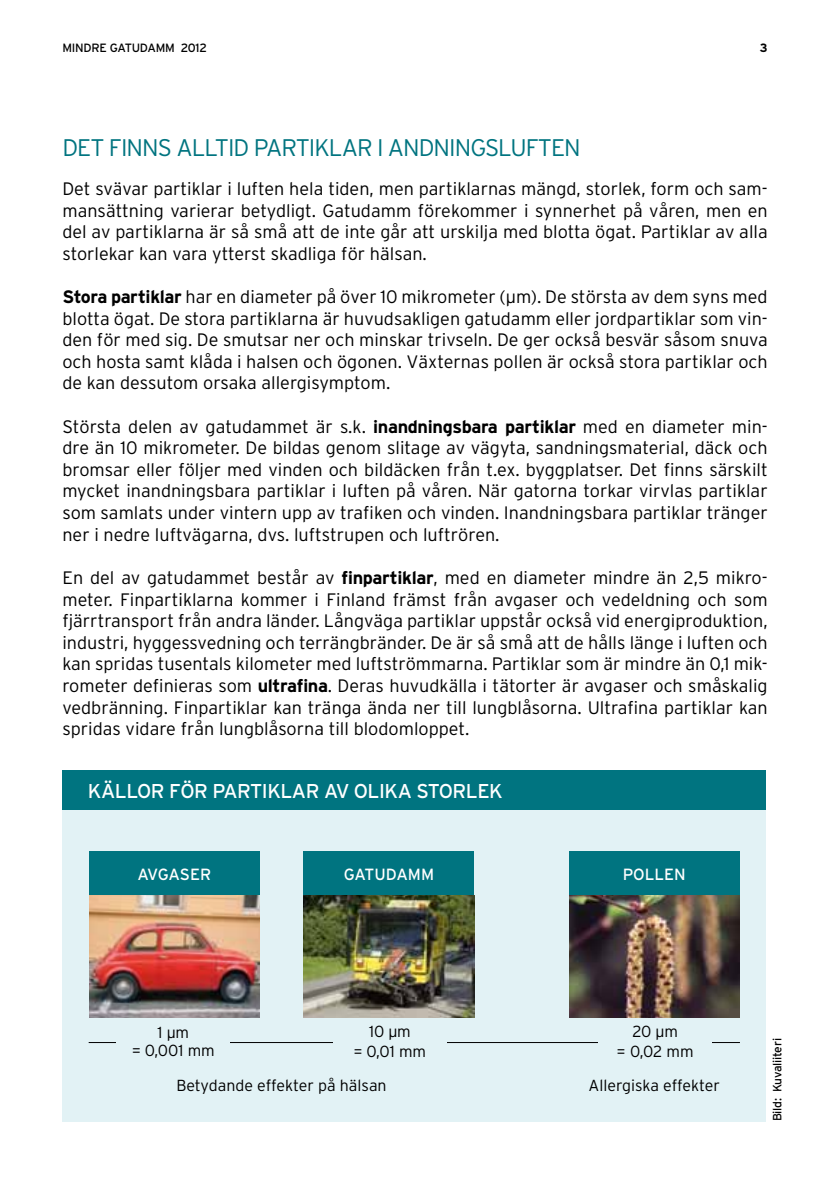
<style>
.page{position:relative;width:840px;height:1191px;background:#fff}
.page>*{position:absolute;margin:0;border:0;box-sizing:border-box;transform-origin:0 0}
.t1{font:300 24px "Interstate";letter-spacing:-.04em;color:#007480}
.t2{font:20px "Interstate";letter-spacing:-.025em;color:#fff}
.t3{font:300 18px/21.6px "Interstate Plus";color:#000;text-align:justify}
.t4{font:16.2px "Interstate";color:#fff}
.t5{font:300 16px "Interstate";color:#000}
.t6{font:300 16px/19.2px "Interstate Plus";color:#000;text-align:center}
.t7{font:12px "Interstate";letter-spacing:-.02em;color:#000}
.t8{font:700 12px "Interstate";color:#000}
.s1{font-family:"Interstate";font-weight:700}
</style>
<div class="page">
<div style="left:62px;top:795px;width:703px;height:326px;background:#e2f2f5"></div>
<div style="left:568px;top:850px;width:171px;height:45px;background:#007480"></div>
<img style="left:569px;top:895px;width:170px;height:122px">
<div style="left:89px;top:850px;width:170px;height:45px;background:#007480"></div>
<img style="left:89px;top:895px;width:170px;height:122px">
<div style="left:303px;top:850px;width:171px;height:45px;background:#007480"></div>
<img style="left:303px;top:895px;width:171px;height:122px">
<hr style="left:89px;top:1042px;width:650px;height:1px;background:#000">
<div style="left:117px;top:1020px;width:113px;height:40px;background:#e2f2f5"></div>
<div style="left:333px;top:1020px;width:113px;height:40px;background:#e2f2f5"></div>
<div style="left:598px;top:1020px;width:113px;height:40px;background:#e2f2f5"></div>
<div style="left:62px;top:769px;width:703px;height:40px;background:#007480"></div>
<p class="t7" style="left:62px;top:41px;width:103px">MINDRE GATUDAMM</p>
<p class="t7" style="left:181px;top:41px;width:28px">2012</p>
<p class="t8" style="left:759px;top:41px;width:9px">3</p>
<h1 class="t1" style="left:62px;top:133px;width:519px">DET FINNS ALLTID PARTIKLAR I ANDNINGSLUFTEN</h1>
<p class="t3" style="left:62px;top:178px;width:706px">Det svävar partiklar i luften hela tiden, men partiklarnas mängd, storlek, form och sam&shy;mansättning varierar betydligt. Gatudamm förekommer i synnerhet på våren, men en del av partiklarna är så små att de inte går att urskilja med blotta ögat. Partiklar av alla storlekar kan vara ytterst skadliga för hälsan.</p>
<p class="t3" style="left:62px;top:286px;width:706px"><span class="s1">Stora partiklar</span> har en diameter på över 10 mikrometer (µm). De största av dem syns med blotta ögat. De stora partiklarna är huvudsakligen gatudamm eller jordpartiklar som vin&shy;den för med sig. De smutsar ner och minskar trivseln. De ger också besvär såsom snuva och hosta samt klåda i halsen och ögonen. Växternas pollen är också stora partiklar och de kan dessutom orsaka allergisymptom.</p>
<p class="t3" style="left:62px;top:415px;width:706px">Största delen av gatudammet är s.k. <span class="s1">inandningsbara partiklar</span> med en diameter min&shy;dre än 10 mikrometer. De bildas genom slitage av vägyta, sandningsmaterial, däck och bromsar eller följer med vinden och bildäcken från t.ex. byggplatser. Det finns särskilt mycket inandningsbara partiklar i luften på våren. När gatorna torkar virvlas partiklar som samlats under vintern upp av trafiken och vinden. Inandningsbara partiklar tränger ner i nedre luftvägarna, dvs. luftstrupen och luftrören.</p>
<p class="t3" style="left:62px;top:566px;width:706px">En del av gatudammet består av <span class="s1">finpartiklar</span>, med en diameter mindre än 2,5 mikro&shy;meter. Finpartiklarna kommer i Finland främst från avgaser och vedeldning och som fjärrtransport från andra länder. Långväga partiklar uppstår också vid energiproduktion, industri, hyggessvedning och terrängbränder. De är så små att de hålls länge i luften och kan spridas tusentals kilometer med luftströmmarna. Partiklar som är mindre än 0,1 mik&shy;rometer definieras som <span class="s1">ultrafina</span>. Deras huvudkälla i tätorter är avgaser och småskalig vedbränning. Finpartiklar kan tränga ända ner till lungblåsorna. Ultrafina partiklar kan spridas vidare från lungblåsorna till blodomloppet.</p>
<p class="t2" style="left:88px;top:778px;width:413px">KÄLLOR FÖR PARTIKLAR AV OLIKA STORLEK</p>
<p class="t4" style="left:137px;top:864px;width:63px">AVGASER</p>
<p class="t4" style="left:343px;top:864px;width:12px">GATUDA</p>
<p class="t4" style="left:407px;top:864px;width:28px">MM</p>
<p class="t4" style="left:622px;top:864px;width:52px">POLLEN</p>
<p class="t6" style="left:132px;top:1023px;width:84px;line-height:18px">1 µm<br>= 0,001 mm</p>
<p class="t6" style="left:353px;top:1022px;width:74px">10 µm<br>= 0,01 mm</p>
<p class="t6" style="left:616px;top:1022px;width:79px">20 µm<br>= 0,02 mm</p>
<p class="t5" style="left:176px;top:1076px;width:211px">Betydande effekter på hälsan</p>
<p class="t5" style="left:588px;top:1076px;width:133px">Allergiska effekter</p>
<p class="t7" style="left:769px;top:1121px;width:85px;rotate:-90deg">BILD: KUVALIITERI</p>
</div>
